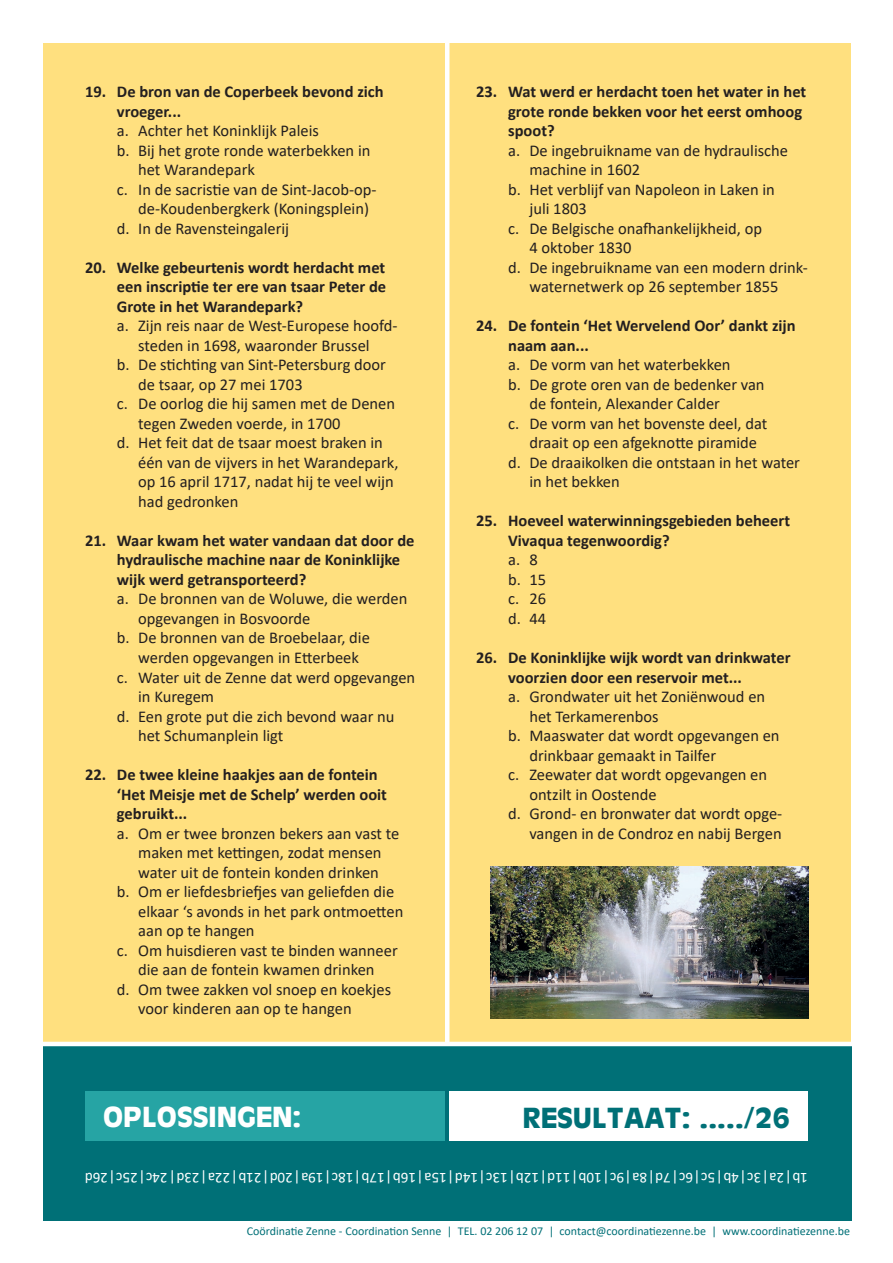
<style>
.page{position:relative;width:893px;height:1263px;background:#fff}
.page>*{position:absolute;margin:0;border:0;box-sizing:border-box;transform-origin:0 0}
.t1{font:700 27px "Antique Olive W1";color:#007077}
.t2{font:700 27px "Antique Olive W1";color:#fff}
.t3{font:16.5px/19.5px "Calibri";color:#231f20}
.t4{font:700 16.5px/19.5px "Calibri";color:#231f20}
.t5{font:15px "Calibri";color:#fff}
.t6{font:12px "Calibri";color:#007077}
</style>
<div class="page">
<div style="left:43px;top:43px;width:807px;height:1177px;background:#ffe07f"></div>
<hr style="left:445px;top:0;width:4px;height:1263px;background:#fff">
<div style="left:43px;top:1044px;width:808px;height:176px;background:#007077"></div>
<hr style="left:40px;top:1042px;width:813px;height:4px;background:#fff">
<div style="left:449px;top:1091px;width:359px;height:50px;background:#fff"></div>
<div style="left:85px;top:1091px;width:360px;height:50px;background:#26a4a4"></div>
<img style="left:490px;top:866px;width:318px;height:152px">
<p class="t4" style="left:117px;top:82px;width:268px;text-indent:-32px">19. De bron van de Coperbeek bevond zich vroeger...</p>
<p class="t3" style="left:117px;top:121px;width:204px">a. Achter het Koninklijk Paleis</p>
<p class="t3" style="left:138px;top:140px;width:234px;text-indent:-21px">b. Bij het grote ronde waterbekken in het Warandepark</p>
<p class="t3" style="left:138px;top:179px;width:240px;text-indent:-21px">c. In de sacristie van de Sint-Jacob-op&shy;de-Koudenbergkerk (Koningsplein)</p>
<p class="t3" style="left:117px;top:218px;width:174px">d. In de Ravensteingalerij</p>
<p class="t4" style="left:117px;top:257px;width:271px;text-align:justify;text-indent:-32px">20. Welke gebeurtenis wordt herdacht met een inscriptie ter ere van tsaar Peter de Grote in het Warandepark?</p>
<p class="t3" style="left:117px;top:316px;width:282px;text-align:center">a. Zijn reis naar de West-Europese hoofd&shy;steden in 1698, waaronder Brussel</p>
<p class="t3" style="left:138px;top:355px;width:249px;text-indent:-21px">b. De stichting van Sint-Petersburg door de tsaar, op 27 mei 1703</p>
<p class="t3" style="left:138px;top:394px;width:258px;text-indent:-21px">c. De oorlog die hij samen met de Denen tegen Zweden voerde, in 1700</p>
<p class="t3" style="left:138px;top:433px;width:262px;text-indent:-21px">d. Het feit dat de tsaar moest braken in één van de vijvers in het Warandepark, op 16 april 1717, nadat hij te veel wijn had gedronken</p>
<p class="t4" style="left:117px;top:530px;width:299px;text-indent:-32px">21. Waar kwam het water vandaan dat door de hydraulische machine naar de Koninklijke wijk werd getransporteerd?</p>
<p class="t3" style="left:138px;top:589px;width:271px;text-indent:-21px">a. De bronnen van de Woluwe, die werden opgevangen in Bosvoorde</p>
<p class="t3" style="left:138px;top:628px;width:233px;text-indent:-21px">b. De bronnen van de Broebelaar, die werden opgevangen in Etterbeek</p>
<p class="t3" style="left:138px;top:667px;width:279px;text-indent:-21px">c. Water uit de Zenne dat werd opgevangen in Kuregem</p>
<p class="t3" style="left:138px;top:706px;width:258px;text-indent:-21px">d. Een grote put die zich bevond waar nu het Schumanplein ligt</p>
<p class="t4" style="left:117px;top:764px;width:272px;text-indent:-32px">22. De twee kleine haakjes aan de fontein ‘Het Meisje met de Schelp’ werden ooit gebruikt...</p>
<p class="t3" style="left:117px;top:823px;width:284px;text-align:center">a. Om er twee bronzen bekers aan vast te maken met kettingen, zodat mensen water uit de fontein konden drinken</p>
<p class="t3" style="left:138px;top:881px;width:267px;text-indent:-21px">b. Om er liefdesbriefjes van geliefden die elkaar ‘s avonds in het park ontmoetten aan op te hangen</p>
<p class="t3" style="left:117px;top:940px;width:282px;text-align:center">c. Om huisdieren vast te binden wanneer die aan de fontein kwamen drinken</p>
<p class="t3" style="left:138px;top:979px;width:254px;text-indent:-21px">d. Om twee zakken vol snoep en koekjes voor kinderen aan op te hangen</p>
<p class="t4" style="left:508px;top:82px;width:300px;text-indent:-32px">23. Wat werd er herdacht toen het water in het grote ronde bekken voor het eerst omhoog spoot?</p>
<p class="t3" style="left:529px;top:140px;width:260px;text-indent:-21px">a. De ingebruikname van de hydraulische machine in 1602</p>
<p class="t3" style="left:529px;top:179px;width:247px;text-indent:-21px">b. Het verblijf van Napoleon in Laken in juli 1803</p>
<p class="t3" style="left:529px;top:218px;width:234px;text-indent:-21px">c. De Belgische onafhankelijkheid, op<br>4 oktober 1830</p>
<p class="t3" style="left:508px;top:257px;width:301px;text-align:center">d. De ingebruikname van een modern drink&shy;waternetwerk op 26 september 1855</p>
<p class="t4" style="left:508px;top:316px;width:289px;text-indent:-32px">24. De fontein ‘Het Wervelend Oor’ dankt zijn naam aan...</p>
<p class="t3" style="left:508px;top:355px;width:224px">a. De vorm van het waterbekken</p>
<p class="t3" style="left:529px;top:374px;width:237px;text-indent:-21px">b. De grote oren van de bedenker van de fontein, Alexander Calder</p>
<p class="t3" style="left:529px;top:413px;width:240px;text-indent:-21px">c. De vorm van het bovenste deel, dat draait op een afgeknotte piramide</p>
<p class="t3" style="left:529px;top:452px;width:272px;text-indent:-21px">d. De draaikolken die ontstaan in het water in het bekken</p>
<p class="t4" style="left:508px;top:511px;width:283px;text-indent:-32px">25. Hoeveel waterwinningsgebieden beheert<br>Vivaqua tegenwoordig?</p>
<p class="t3" style="left:508px;top:550px;width:31px">a. 8</p>
<p class="t3" style="left:508px;top:569px;width:39px">b. 15</p>
<p class="t3" style="left:508px;top:589px;width:39px">c. 26</p>
<p class="t3" style="left:508px;top:608px;width:39px">d. 44</p>
<p class="t4" style="left:508px;top:647px;width:284px;text-indent:-32px">26. De Koninklijke wijk wordt van drinkwater voorzien door een reservoir met...</p>
<p class="t3" style="left:529px;top:686px;width:237px;text-indent:-21px">a. Grondwater uit het Zoniënwoud en het Terkamerenbos</p>
<p class="t3" style="left:529px;top:725px;width:252px;text-indent:-21px">b. Maaswater dat wordt opgevangen en drinkbaar gemaakt in Tailfer</p>
<p class="t3" style="left:529px;top:764px;width:239px;text-indent:-21px">c. Zeewater dat wordt opgevangen en ontzilt in Oostende</p>
<p class="t3" style="left:508px;top:803px;width:276px;text-align:right">d. Grond- en bronwater dat wordt opge&shy;vangen in de Condroz en nabij Bergen</p>
<p class="t2" style="left:103px;top:1099px;width:200px">OPLOSSINGEN:</p>
<p class="t1" style="left:523px;top:1100px;width:269px">RESULTAAT: ...../26</p>
<p class="t5" style="left:808px;top:1188px;width:725px;rotate:-180deg">1b | 2a | 3c | 4b | 5c | 6c | 7d | 8a | 9c | 10b | 11d | 12b | 13c | 14d | 15a | 16b | 17b | 18c | 19a | 20d | 21b | 22a | 23d | 24c | 25c | 26d</p>
<p class="t6" style="left:247px;top:1222px;width:605px">Coördinatie Zenne - Coordination Senne | TEL. 02 206 12 07 | contact@coordinatiezenne.be | www.coordinatiezenne.be</p>
</div>
